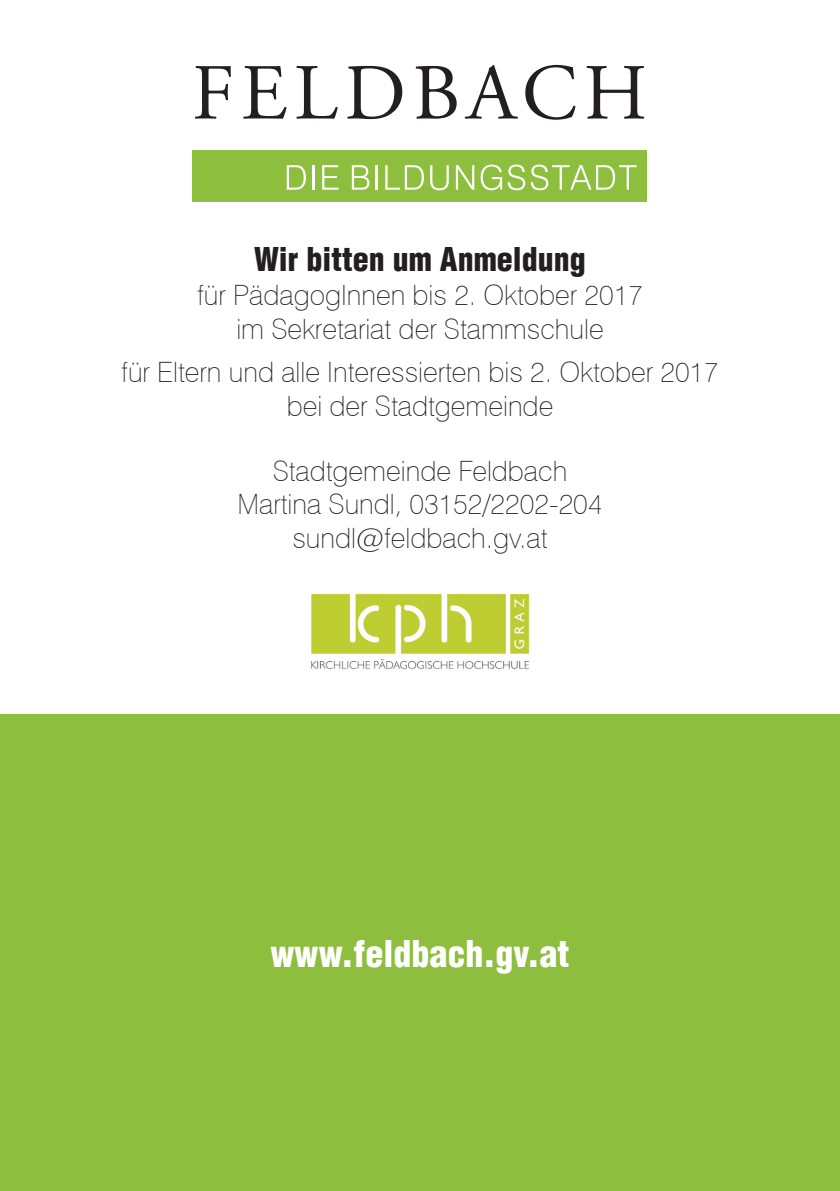
<style>
.page{position:relative;width:840px;height:1191px;background:#fff}
.page>*{position:absolute;margin:0;border:0;box-sizing:border-box;transform-origin:0 0}
.t1{font:36px "Switzerland Cond Black Plain";color:#fff}
.t2{font:32px "Switzerland Cond Black Plain";color:#231f20}
.t3{font:100 28px/33.6px "Swiss 721 BT";color:#231f20;text-align:center}
</style>
<div class="page">
<div style="left:0;top:714px;width:839px;height:477px;background:#8dbe3e"></div>
<div style="left:193px;top:150px;width:454px;height:52px;background:#8dbe3e"></div>
<svg style="left:286px;top:165px;width:20px;height:25px"></svg>
<hr style="left:312px;top:165px;width:2px;height:25px;background:#fff">
<svg style="left:322px;top:165px;width:16px;height:25px"></svg>
<svg style="left:351px;top:165px;width:18px;height:25px"></svg>
<hr style="left:375px;top:165px;width:2px;height:25px;background:#fff">
<svg style="left:385px;top:165px;width:39px;height:25px"></svg>
<svg style="left:430px;top:165px;width:18px;height:25px"></svg>
<svg style="left:455px;top:165px;width:19px;height:25px"></svg>
<svg style="left:480px;top:165px;width:156px;height:25px"></svg>
<svg style="left:195px;top:65px;width:380px;height:55px"></svg>
<svg style="left:586px;top:66px;width:57px;height:53px"></svg>
<img style="left:311px;top:593px;width:219px;height:77px">
<p class="t2" style="left:254px;top:240px;width:333px">Wir bitten um Anmeldung</p>
<p class="t3" style="left:197px;top:278px;width:447px">für PädagogInnen bis 2. Oktober 2017 im Sekretariat der Stammschule</p>
<p class="t3" style="left:121px;top:355px;width:598px">für Eltern und alle Interessierten bis 2. Oktober 2017 bei der Stadtgemeinde</p>
<p class="t3" style="left:237px;top:453px;width:366px">Stadtgemeinde Feldbach<br>Martina Sundl, 03152/2202-204 sundl@feldbach.gv.at</p>
<p class="t1" style="left:270px;top:931px;width:300px">www.feldbach.gv.at</p>
</div>
